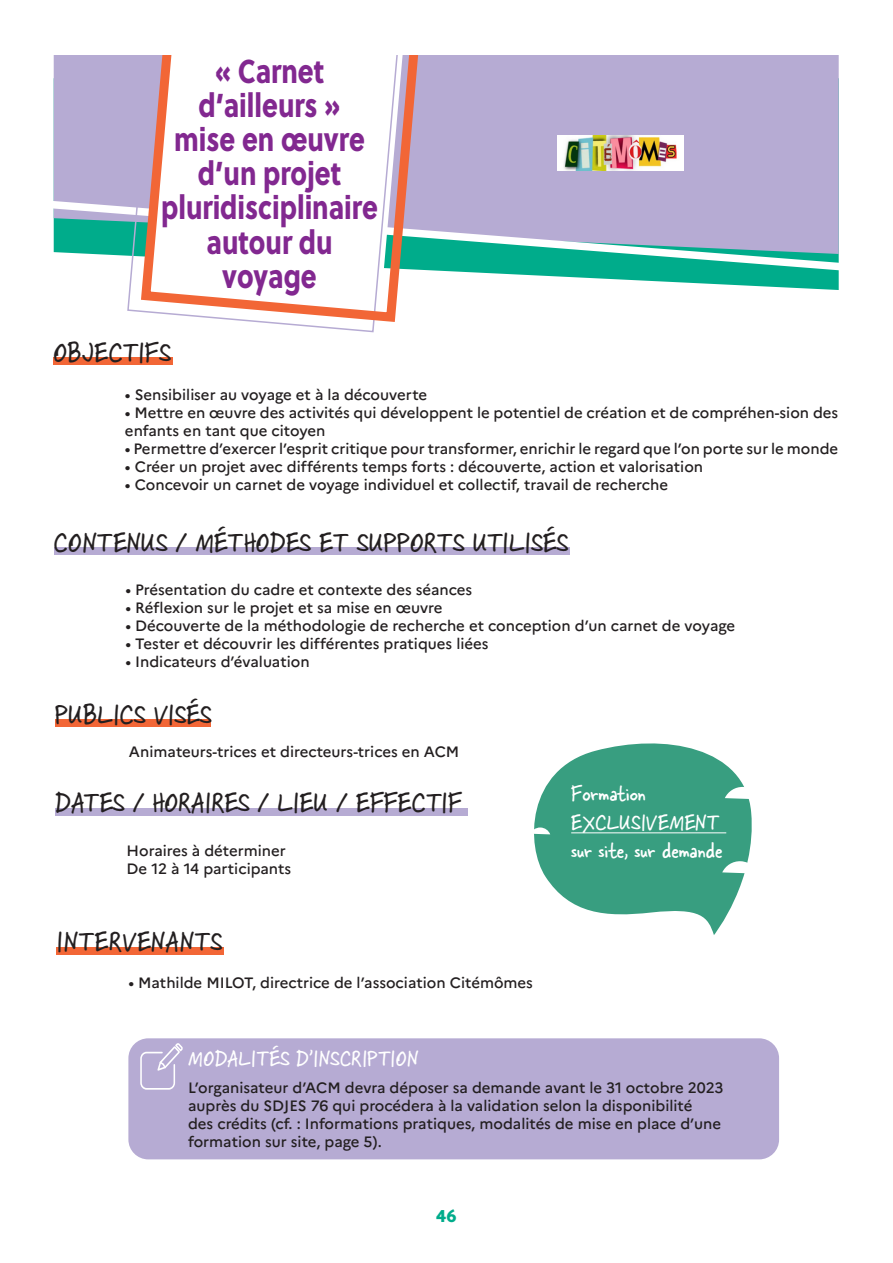
<style>
.page{position:relative;width:893px;height:1263px;background:#fff}
.page>*{position:absolute;margin:0;border:0;box-sizing:border-box;transform-origin:0 0}
.t1{font:33px/34.2px "Soleil Xb";color:#822890;text-align:center;scale:.8 1}
.t2{font:30px "Skippy Sharp";letter-spacing:.015em;color:#231f20}
.t3{font:24px/28.8px "Skippy Sharp";letter-spacing:.015em;color:#fff}
.t4{font:18px "Soleil Xb";color:#00ac8b}
.t5{font:500 15px/18px "Marianne";color:#231f20}
</style>
<div class="page">
<svg style="left:549px;top:276px;width:290px;height:14px"></svg>
<div style="left:54px;top:55px;width:785px;height:141px;background:#b6abd3"></div>
<svg style="left:53px;top:196px;width:786px;height:80px;background:#86b7c2"></svg>
<svg style="left:126px;top:55px;width:248px;height:278px"></svg>
<svg style="left:136px;top:55px;width:289px;height:272px"></svg>
<div style="left:53px;top:357px;width:120px;height:8px;background:#f26636"></div>
<div style="left:55px;top:720px;width:155px;height:7px;background:#f26636"></div>
<div style="left:57px;top:947px;width:167px;height:7px;background:#f26636"></div>
<div style="left:54px;top:547px;width:515px;height:8px;background:#b6abd3"></div>
<div style="left:55px;top:808px;width:413px;height:8px;background:#b6abd3"></div>
<img style="left:557px;top:136px;width:127px;height:34px">
<div style="left:128px;top:1038px;width:651px;height:121px;background:#b6abd3;border-radius:20px"></div>
<svg style="left:140px;top:1043px;width:43px;height:47px"></svg>
<svg style="left:534px;top:743px;width:218px;height:192px;fill:#389e80"></svg>
<svg style="left:725px;top:784px;width:27px;height:17px"></svg>
<svg style="left:722px;top:858px;width:30px;height:18px"></svg>
<svg style="left:534px;top:817px;width:16px;height:17px"></svg>
<hr style="left:571px;top:832px;width:155px;height:1px;background:#fff">
<p class="t1" style="left:215px;top:52px;width:138px">« Carnet</p>
<p class="t1" style="left:199px;top:86px;width:179px">d’ailleurs »</p>
<p class="t1" style="left:161px;top:120px;width:272px">mise en œuvre d’un projet pluridisciplinaire autour du</p>
<p class="t1" style="left:222px;top:257px;width:120px">voyage</p>
<p class="t2" style="left:54px;top:334px;width:119px">OBJECTIFS</p>
<p class="t5" style="left:125px;top:386px;width:304px">• Sensibiliser au voyage et à la découverte</p>
<p class="t5" style="left:125px;top:404px;width:715px">• Mettre en œuvre des activités qui développent le potentiel de création et de compréhen-sion des enfants en tant que citoyen</p>
<p class="t5" style="left:125px;top:440px;width:715px">• Permettre d’exercer l’esprit critique pour transformer, enrichir le regard que l’on porte sur le monde</p>
<p class="t5" style="left:125px;top:458px;width:580px">• Créer un projet avec différents temps forts : découverte, action et valorisation</p>
<p class="t5" style="left:125px;top:476px;width:545px">• Concevoir un carnet de voyage individuel et collectif, travail de recherche</p>
<p class="t2" style="left:54px;top:524px;width:516px">CONTENUS / MÉTHODES ET SUPPORTS UTILISÉS</p>
<p class="t5" style="left:125px;top:580px;width:348px">• Présentation du cadre et contexte des séances</p>
<p class="t5" style="left:125px;top:598px;width:319px">• Réflexion sur le projet et sa mise en œuvre</p>
<p class="t5" style="left:125px;top:616px;width:611px">• Découverte de la méthodologie de recherche et conception d’un carnet de voyage</p>
<p class="t5" style="left:125px;top:634px;width:365px">• Tester et découvrir les différentes pratiques liées</p>
<p class="t5" style="left:125px;top:652px;width:186px">• Indicateurs d’évaluation</p>
<p class="t2" style="left:55px;top:696px;width:158px">PUBLICS VISÉS</p>
<p class="t5" style="left:129px;top:742px;width:332px">Animateurs-trices et directeurs-trices en ACM</p>
<p class="t2" style="left:55px;top:784px;width:409px">DATES / HORAIRES / LIEU / EFFECTIF</p>
<p class="t5" style="left:127px;top:841px;width:161px">Horaires à déterminer</p>
<p class="t5" style="left:127px;top:859px;width:166px">De 12 à 14 participants</p>
<p class="t2" style="left:57px;top:923px;width:167px">INTERVENANTS</p>
<p class="t5" style="left:128px;top:973px;width:406px">• Mathilde MILOT, directrice de l’association Citémômes</p>
<p class="t3" style="left:571px;top:779px;width:76px">Formation</p>
<p class="t3" style="left:571px;top:807px;width:153px">EXCLUSIVEMENT sur site, sur demande</p>
<p class="t3" style="left:188px;top:1044px;width:232px">MODALITÉS D’INSCRIPTION</p>
<p class="t5" style="left:188px;top:1078px;width:537px">L’organisateur d’ACM devra déposer sa demande avant le 31 octobre 2023 auprès du SDJES 76 qui procédera à la validation selon la disponibilité<br>des crédits (cf. : Informations pratiques, modalités de mise en place d’une formation sur site, page 5).</p>
<p class="t4" style="left:436px;top:1202px;width:22px">46</p>
</div>
